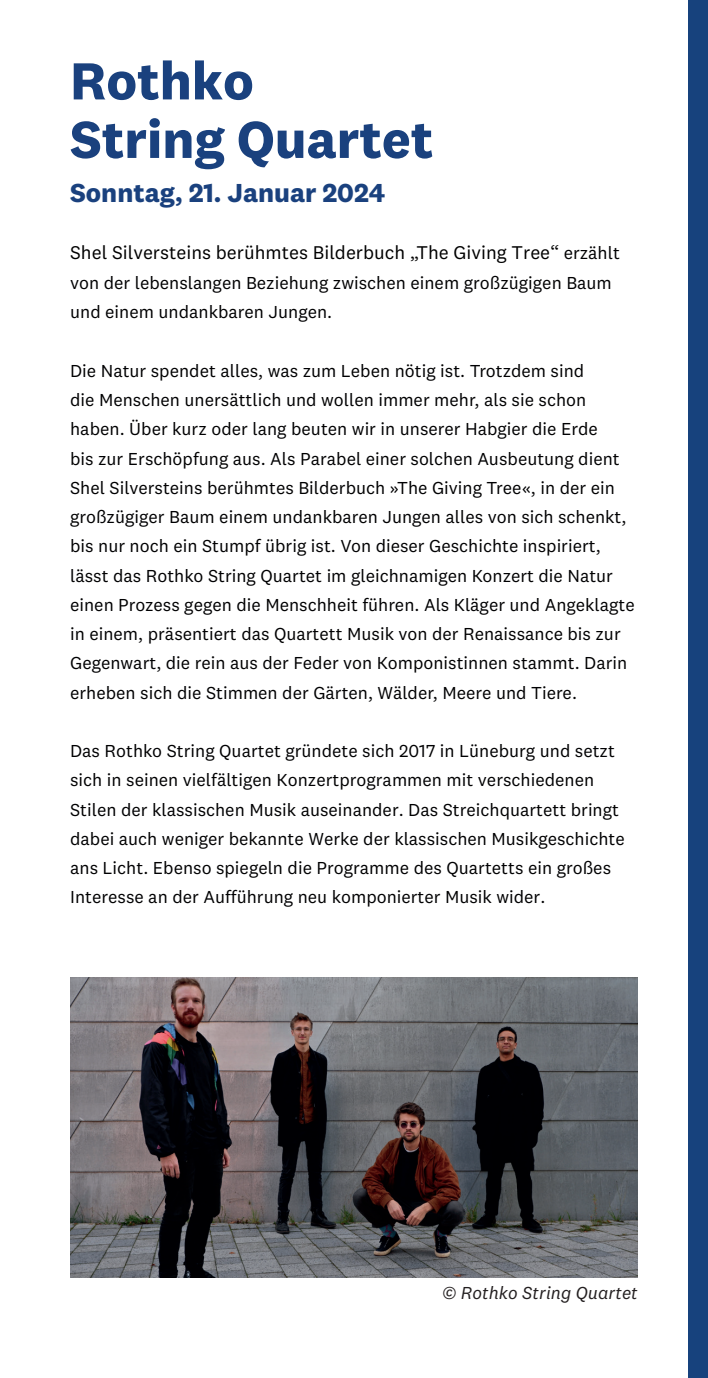
<style>
.page{position:relative;width:708px;height:1378px;background:#fff}
.page>*{position:absolute;margin:0;border:0;box-sizing:border-box;transform-origin:0 0}
.Fließtext{font:700 54px/58.5px "National 2";color:#1a417e}
.Fließtext-2{font:700 27px "National 2";color:#1a417e}
.Fließtext-3{font:19.12px "National 2";color:#000}
.Fließtext-4{font:18px/29.2px "National 2";color:#000002}
.Fließtext-5{font:italic 18px "National 2";color:#231f20}
.s1{font-size:18px;color:#000002}
</style>
<div class="page">
<div style="left:689px;top:0;width:19px;height:1378px;background:#17427d"></div>
<img style="left:70px;top:977px;width:568px;height:300px">
<p class="Fließtext" style="left:70px;top:51px;width:365px">Rothko<br>String Quartet</p>
<p class="Fließtext-2" style="left:70px;top:176px;width:317px">Sonntag, 21. Januar 2024</p>
<p class="Fließtext-3" style="left:70px;top:241px;width:551px">Shel Silversteins berühmtes Bilderbuch „The Giving Tree“ <span class="s1">erzählt</span></p>
<p class="Fließtext-4" style="left:70px;top:268px;width:543px">von der lebenslangen Beziehung zwischen einem großzügigen Baum und einem undankbaren Jungen.</p>
<p class="Fließtext-4" style="left:70px;top:356px;width:566px">Die Natur spendet alles, was zum Leben nötig ist. Trotzdem sind<br>die Menschen unersättlich und wollen immer mehr, als sie schon haben. Über kurz oder lang beuten wir in unserer Habgier die Erde<br>bis zur Erschöpfung aus. Als Parabel einer solchen Ausbeutung dient Shel Silversteins berühmtes Bilderbuch »The Giving Tree«, in der ein großzügiger Baum einem undankbaren Jungen alles von sich schenkt, bis nur noch ein Stumpf übrig ist. Von dieser Geschichte inspiriert, lässt das Rothko String Quartet im gleichnamigen Konzert die Natur einen Prozess gegen die Menschheit führen. Als Kläger und Angeklagte in einem, präsentiert das Quartett Musik von der Renaissance bis zur Gegenwart, die rein aus der Feder von Komponistinnen stammt. Darin erheben sich die Stimmen der Gärten, Wälder, Meere und Tiere.</p>
<p class="Fließtext-4" style="left:70px;top:736px;width:556px">Das Rothko String Quartet gründete sich 2017 in Lüneburg und setzt sich in seinen vielfältigen Konzertprogrammen mit verschiedenen Stilen der klassischen Musik auseinander. Das Streichquartett bringt dabei auch weniger bekannte Werke der klassischen Musikgeschichte ans Licht. Ebenso spiegeln die Programme des Quartetts ein großes Interesse an der Aufführung neu komponierter Musik wider.</p>
<p class="Fließtext-5" style="left:442px;top:1282px;width:197px">© Rothko String Quartet</p>
</div>
